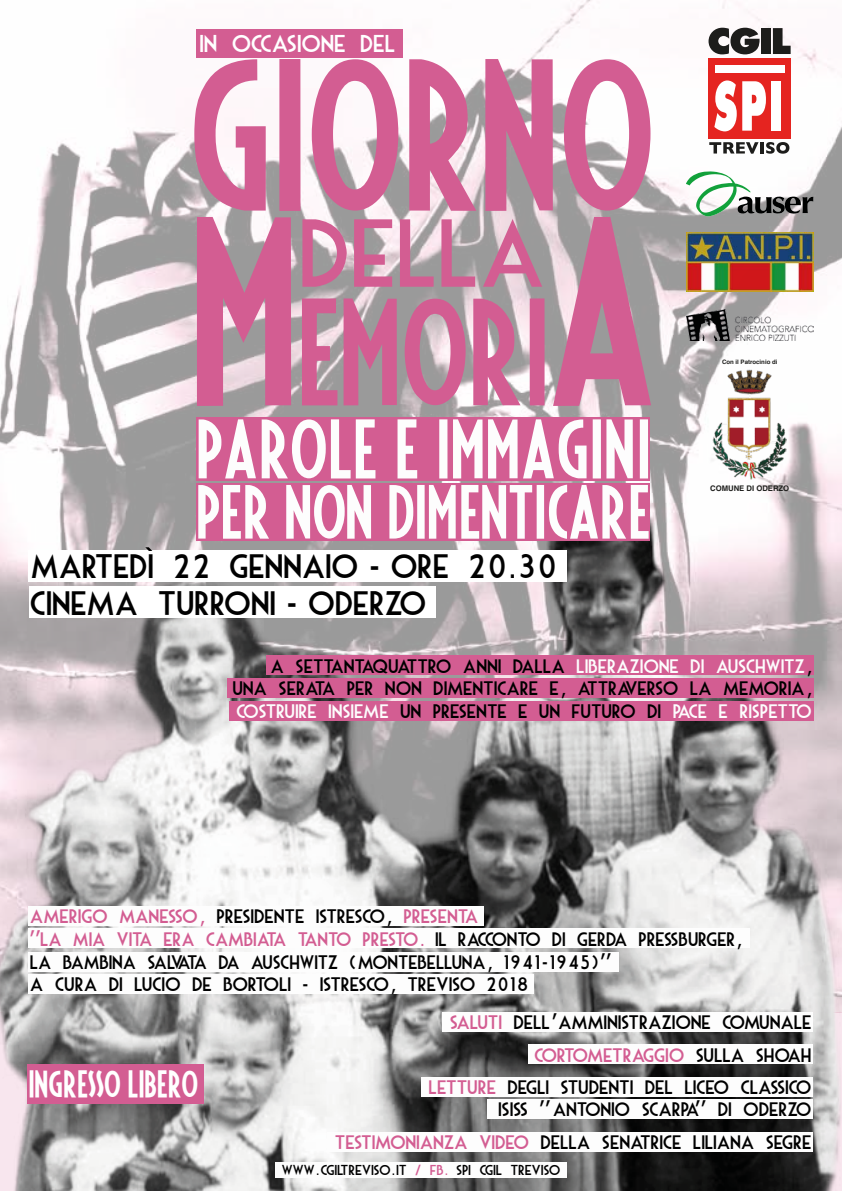
<style>
.page{position:relative;width:842px;height:1191px;background:#fff}
.page>*{position:absolute;margin:0;border:0;box-sizing:border-box;transform-origin:0 0}
.t1{font:172px "Fiesta";color:#d35d92}
.t2{font:121.1px "Fiesta";color:#d35d92}
.t3{font:93.7px "Mouse Deco";letter-spacing:-.115em;color:#d35d92}
.t4{font:66.9px "Fiesta";letter-spacing:.01em;color:#fdfdfd}
.t5{font:60.9px "Fiesta";color:#fdfdfd}
.t6{font:33px/37.1px "Mouse Deco";letter-spacing:-.115em;color:#000}
.t7{font:30px "Fiesta";color:#fff}
.t8{font:23.8px "Mouse Deco";letter-spacing:-.12em;color:#fff}
.t9{font:19px/22.8px "Mouse Deco";letter-spacing:-.115em;color:#000;text-align:right}
.t10{font:14px "Mouse Deco";letter-spacing:-.115em;color:#000}
.t11{font:700 7.7px "Helvetica";color:#1d1d1b}
.t12{font:700 6.1px "Helvetica";color:#1d1d1b}
.s1{font-size:214px}
.s2{color:#fdfdfd}
.s3{color:#d35d92}
</style>
<div class="page">
<img style="left:0;top:0;width:842px;height:489px">
<img style="left:0;top:489px;width:842px;height:702px">
<div style="left:196px;top:29px;width:207px;height:28px;background:#d35d92"></div>
<div style="left:27px;top:1064px;width:176px;height:40px;background:#d35d92"></div>
<div style="left:528px;top:1044px;width:285px;height:19px;background:#fdfdfd"></div>
<div style="left:442px;top:1012px;width:371px;height:20px;background:#fdfdfd"></div>
<div style="left:421px;top:1076px;width:392px;height:20px;background:#fdfdfd"></div>
<div style="left:487px;top:1099px;width:326px;height:20px;background:#fdfdfd"></div>
<div style="left:327px;top:1132px;width:486px;height:20px;background:#fdfdfd"></div>
<div style="left:28px;top:905px;width:455px;height:20px;background:#fdfdfd"></div>
<div style="left:28px;top:928px;width:722px;height:20px;background:#fdfdfd"></div>
<div style="left:28px;top:952px;width:590px;height:19px;background:#fdfdfd"></div>
<div style="left:28px;top:974px;width:505px;height:20px;background:#fdfdfd"></div>
<div style="left:266px;top:655px;width:548px;height:20px;background:#d35d92"></div>
<div style="left:227px;top:678px;width:587px;height:20px;background:#d35d92"></div>
<div style="left:230px;top:701px;width:584px;height:20px;background:#d35d92"></div>
<div style="left:29px;top:586px;width:407px;height:31px;background:#fff"></div>
<div style="left:28px;top:550px;width:539px;height:32px;background:#fff"></div>
<svg style="left:145px;top:547px;width:7px;height:4px"></svg>
<div style="left:275px;top:1162px;width:292px;height:16px;background:#fdfdfd"></div>
<svg style="left:686px;top:171px;width:127px;height:45px"></svg>
<img style="left:713px;top:369px;width:74px;height:110px">
<img style="left:686px;top:232px;width:127px;height:59px">
<img style="left:686px;top:310px;width:127px;height:30px">
<div style="left:709px;top:58px;width:82px;height:81px;background:#e52420"></div>
<svg style="left:708px;top:28px;width:51px;height:26px"></svg>
<div style="left:761px;top:28px;width:10px;height:26px;background:#1d1d1b"></div>
<svg style="left:773px;top:28px;width:18px;height:26px"></svg>
<div style="left:771px;top:81px;width:10px;height:50px;background:#fff"></div>
<div style="left:715px;top:65px;width:69px;height:7px;background:#fff"></div>
<svg style="left:714px;top:80px;width:52px;height:51px"></svg>
<svg style="left:709px;top:142px;width:49px;height:12px"></svg>
<hr style="left:760px;top:142px;width:4px;height:11px;background:#1d1d1b">
<svg style="left:766px;top:142px;width:23px;height:12px"></svg>
<div style="left:196px;top:417px;width:454px;height:63px;background:#d35d92"></div>
<div style="left:196px;top:483px;width:454px;height:58px;background:#d35d92"></div>
<p class="t8" style="left:198px;top:32px;width:200px">IN OCCASIONE DEL</p>
<h1 class="t1" style="left:187px;top:30px;width:466px">GIORNO</h1>
<h3 class="t3" style="left:293px;top:209px;width:260px">DELLA</h3>
<h2 class="t2" style="left:190px;top:278px;width:466px"><span class="s1">M</span>EMORI<span class="s1">A</span></h2>
<h3 class="t4" style="left:195px;top:408px;width:457px">PAROLE E IMMAGINI</h3>
<h3 class="t5" style="left:195px;top:475px;width:456px">PER NON DIMENTICARE</h3>
<h3 class="t6" style="left:28px;top:548px;width:531px">MARTEDI 22 GENNAIO - ORE 20.30<br>CINEMA TURRONI - ODERZO</h3>
<p class="t12" style="left:722px;top:357px;width:57px">Con il Patrocinio di</p>
<p class="t11" style="left:710px;top:482px;width:81px">COMUNE DI ODERZO</p>
<p class="t9" style="left:231px;top:655px;width:583px;text-align:justify;text-indent:38px">A SETTANTAQUATTRO ANNI DALLA <span class="s2">LIBERAZIONE DI AUSCHWITZ</span>, UNA SERATA PER NON DIMENTICARE E, ATTRAVERSO LA MEMORIA, <span class="s2">COSTRUIRE INSIEME</span> UN PRESENTE E UN FUTURO DI <span class="s2">PACE E RISPETTO</span></p>
<p class="t9" style="left:29px;top:905px;width:716px;text-align:left"><span class="s3">AMERIGO MANESSO,</span> PRESIDENTE ISTRESCO, <span class="s3">PRESENTA<br>"LA MIA VITA ERA CAMBIATA TANTO PRESTO.</span> IL RACCONTO DI GERDA PRESSBURGER, LA BAMBINA SALVATA DA AUSCHWITZ (MONTEBELLUNA, 1941-1945)"<br>A CURA DI LUCIO DE BORTOLI - ISTRESCO, TREVISO 2018</p>
<h3 class="t7" style="left:28px;top:1065px;width:171px">INGRESSO LIBERO</h3>
<p class="t9" style="left:428px;top:1006px;width:387px;line-height:32.4px"><span class="s3">SALUTI</span> DELL’AMMINISTRAZIONE COMUNALE<br><span class="s3">CORTOMETRAGGIO</span> SULLA SHOAH<br><span class="s3">LETTURE</span> DEGLI STUDENTI DEL LICEO CLASSICO</p>
<p class="t9" style="left:334px;top:1093px;width:480px;line-height:32.8px">ISISS “ANTONIO SCARPA" DI ODERZO<br><span class="s3">TESTIMONIANZA VIDEO</span> DELLA SENATRICE LILIANA SEGRE</p>
<p class="t10" style="left:281px;top:1163px;width:282px">WWW.CGILTREVISO.IT <span class="s3">/ FB.</span> SPI CGIL TREVISO</p>
</div>
